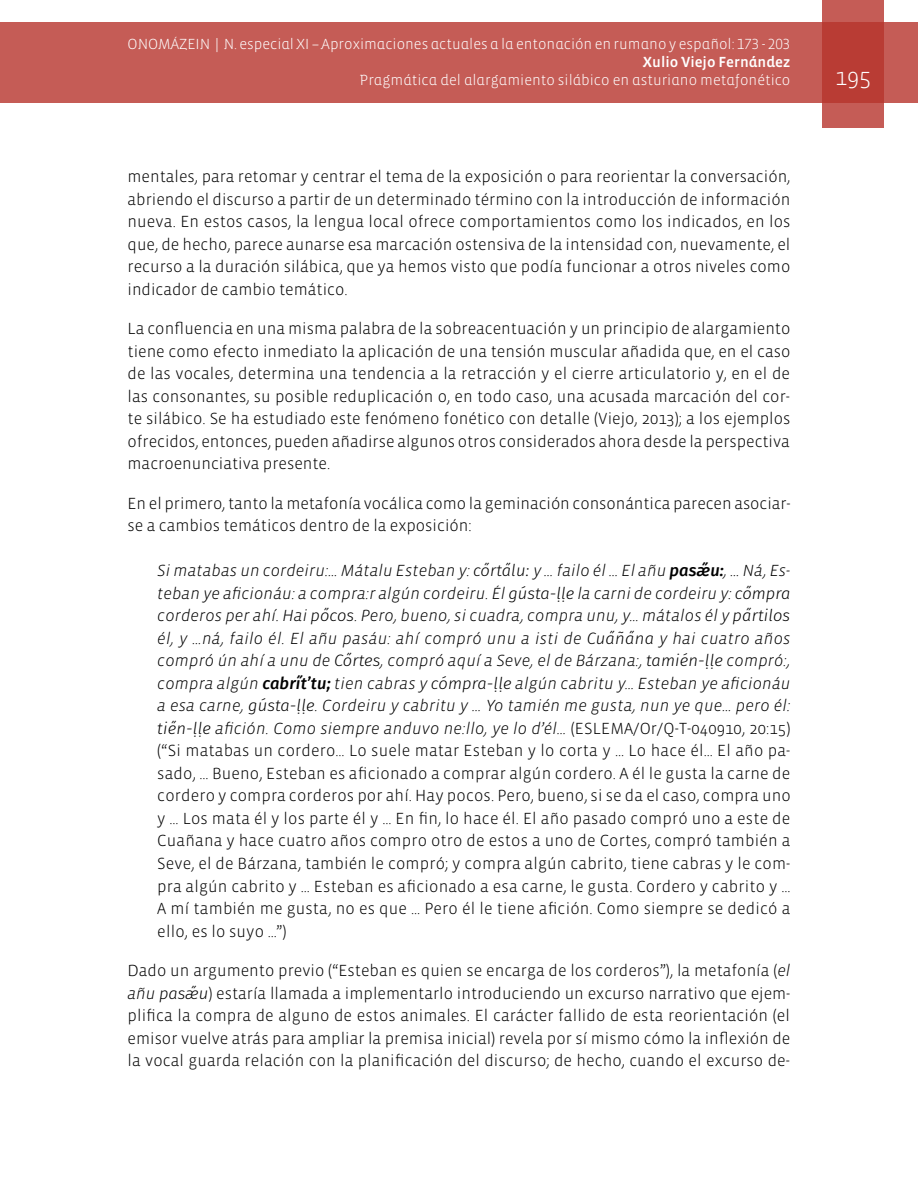
<style>
.page{position:relative;width:918px;height:1188px;background:#fff}
.page>*{position:absolute;margin:0;border:0;box-sizing:border-box;transform-origin:0 0}
.t1{font:300 24px "Vista Sans";color:#fff}
.t2{font:300 16.5px/22.5px "Vista Sans";color:#000;text-align:justify}
.t3{font:300 15px "Vista Sans Alt";color:#fff}
.t4{font:15px "Vista Sans Alt Med";color:#fff}
.s1{font-style:italic}
.s2{font-family:"Fira Sans";font-style:italic}
.s3{font-family:"Fira Sans";font-weight:500;font-style:italic}
</style>
<div class="page">
<div style="left:0;top:23px;width:918px;height:80px;background:#c55c56"></div>
<svg style="left:822px;top:0;width:62px;height:128px;background:#bd4740"></svg>
<p class="t3" style="left:128px;top:37px;width:664px">ONOMÁZEIN | N. especial XI – Aproximaciones actuales a la entonación en rumano y español: 173 - 203</p>
<p class="t4" style="left:643px;top:55px;width:149px">Xulio Viejo Fernández</p>
<p class="t3" style="left:360px;top:73px;width:432px">Pragmática del alargamiento silábico en asturiano metafonético</p>
<h1 class="t1" style="left:835px;top:65px;width:37px">195</h1>
<p class="t2" style="left:128px;top:166px;width:664px">mentales, para retomar y centrar el tema de la exposición o para reorientar la conversación, abriendo el discurso a partir de un determinado término con la introducción de información nueva. En estos casos, la lengua local ofrece comportamientos como los indicados, en los que, de hecho, parece aunarse esa marcación ostensiva de la intensidad con, nuevamente, el recurso a la duración silábica, que ya hemos visto que podía funcionar a otros niveles como indicador de cambio temático.</p>
<p class="t2" style="left:128px;top:318px;width:664px">La confluencia en una misma palabra de la sobreacentuación y un principio de alargamiento tiene como efecto inmediato la aplicación de una tensión muscular añadida que, en el caso de las vocales, determina una tendencia a la retracción y el cierre articulatorio y, en el de las consonantes, su posible reduplicación o, en todo caso, una acusada marcación del cor&shy;te silábico. Se ha estudiado este fenómeno fonético con detalle (Viejo, 2013); a los ejemplos ofrecidos, entonces, pueden añadirse algunos otros considerados ahora desde la perspectiva macroenunciativa presente.</p>
<p class="t2" style="left:128px;top:492px;width:665px">En el primero, tanto la metafonía vocálica como la geminación consonántica parecen asociar&shy;se a cambios temáticos dentro de la exposición:</p>
<p class="t2" style="left:157px;top:560px;width:635px"><span class="s1">Si matabas un cordeiru:… Mátalu Esteban y:</span> <span class="s2">cőrta̋lu:</span> <span class="s1">y … failo él … El añu</span> <span class="s3">pasæ̋u:</span><span class="s1">, … Ná, Es&shy;teban ye aficionáu: a compra:r algún cordeiru. Él</span> <span class="s2">gústa-ḷḷe</span> <span class="s1">la carni de cordeiru y:</span> <span class="s2">cőmpra </span><span class="s1">corderos per ahí. Hai</span> <span class="s2">pőcos</span><span class="s1">. Pero, bueno, si cuadra, compra unu, y… mátalos él y</span> <span class="s2">pa̋rtilos </span><span class="s1">él, y …ná, failo él. El añu pasáu: ahí compró unu a isti de</span> <span class="s2">Cua̋ña̋na</span> <span class="s1">y hai cuatro años compró ún ahí a unu de</span> <span class="s2">Cőrtes</span><span class="s1">, compró aquí a Seve, el de Bárzana:,</span> <span class="s2">tamién-ḷḷe</span> <span class="s1">compró:, compra algún</span> <span class="s3">cabri̋t’tu;</span> <span class="s1">tien cabras y</span> <span class="s2">cómpra-ḷḷe</span> <span class="s1">algún cabritu y… Esteban ye aficionáu a esa carne,</span> <span class="s2">gústa-ḷḷe</span><span class="s1">. Cordeiru y cabritu y … Yo tamién me gusta, nun ye que… pero él: </span><span class="s2">tie̋n-ḷḷe</span> <span class="s1">afición. Como siempre anduvo ne:llo, ye lo d’él…</span> (ESLEMA/Or/Q-T-040910, 20:15) (“Si matabas un cordero… Lo suele matar Esteban y lo corta y … Lo hace él… El año pa&shy;sado, … Bueno, Esteban es aficionado a comprar algún cordero. A él le gusta la carne de cordero y compra corderos por ahí. Hay pocos. Pero, bueno, si se da el caso, compra uno y … Los mata él y los parte él y … En fin, lo hace él. El año pasado compró uno a este de Cuañana y hace cuatro años compro otro de estos a uno de Cortes, compró también a Seve, el de Bárzana, también le compró; y compra algún cabrito, tiene cabras y le com&shy;pra algún cabrito y … Esteban es aficionado a esa carne, le gusta. Cordero y cabrito y … A mí también me gusta, no es que … Pero él le tiene afición. Como siempre se dedicó a ello, es lo suyo …”)</p>
<p class="t2" style="left:128px;top:960px;width:664px">Dado un argumento previo (“Esteban es quien se encarga de los corderos”), la metafonía (<span class="s1">el añu</span> <span class="s2">pasæ̋u</span>) estaría llamada a implementarlo introduciendo un excurso narrativo que ejem&shy;plifica la compra de alguno de estos animales. El carácter fallido de esta reorientación (el emisor vuelve atrás para ampliar la premisa inicial) revela por sí mismo cómo la inflexión de la vocal guarda relación con la planificación del discurso; de hecho, cuando el excurso de-</p>
</div>
